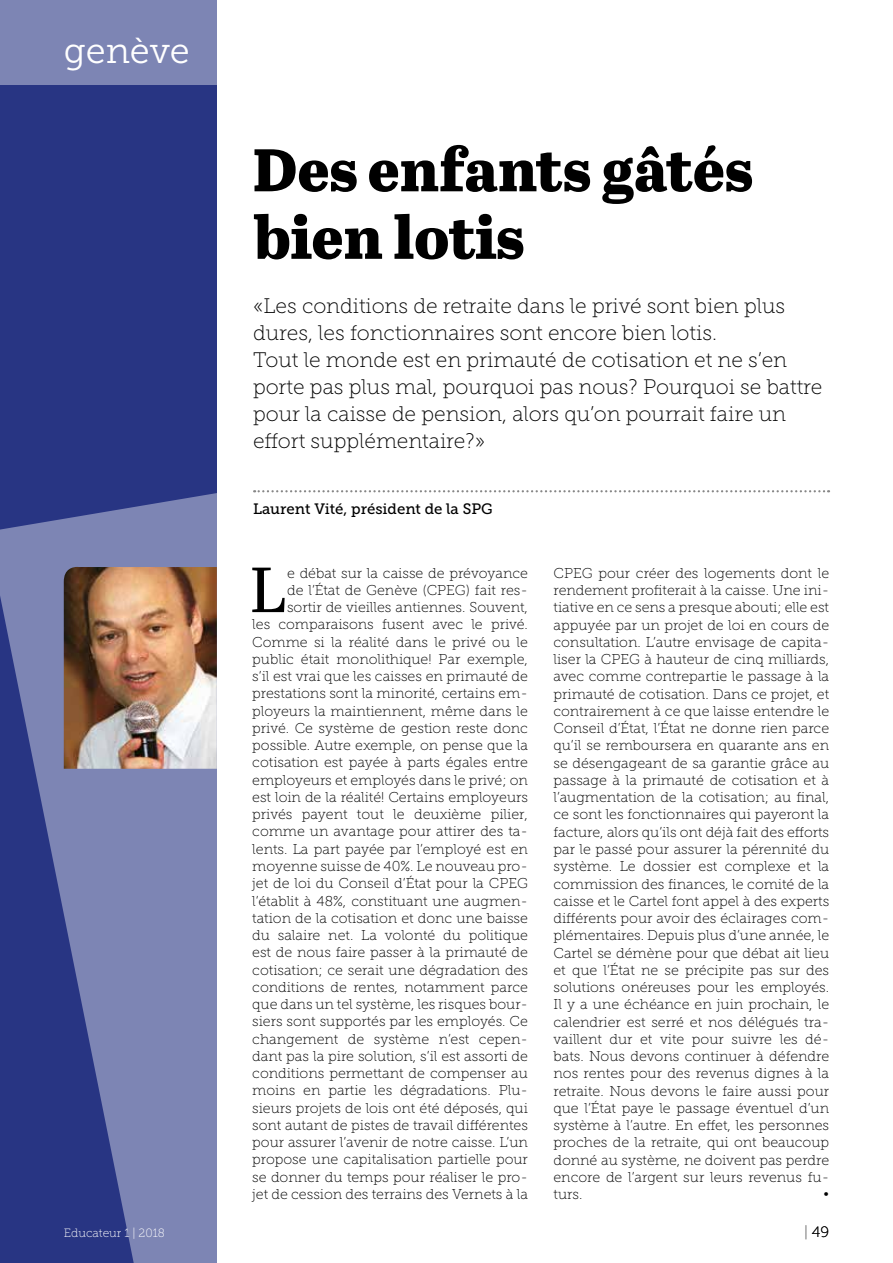
<style>
.page{position:relative;width:893px;height:1263px;background:#fff}
.page>*{position:absolute;margin:0;border:0;box-sizing:border-box;transform-origin:0 0}
.t1{font:63.6px "Abril Text";color:#000}
.t2{font:800 60px/67.5px "Abril Text";color:#000}
.t3{font:36px "Museo Slab 300";color:#fff}
.t4{font:21px/27px "Museo Slab 100";color:#000}
.t5{font:15px "Museo Slab 500";color:#000}
.t6{font:15px "Museo Slab 100";color:#000}
.t7{font:14.25px/17.2px "Museo Slab 100";color:#000;text-align:right}
.t8{font:12px "Museo Slab 100";color:#fff}
.s1{color:#878787}
</style>
<div class="page">
<div style="left:0;top:0;width:217px;height:1263px;background:#283583"></div>
<svg style="left:254px;top:490px;width:575px;height:2px"></svg>
<svg style="left:0;top:493px;width:217px;height:770px;fill:#7d85b4"></svg>
<img style="left:64px;top:567px;width:153px;height:202px">
<div style="left:0;top:0;width:227px;height:85px;background:#7d85b4"></div>
<h3 class="t3" style="left:64px;top:31px;width:127px">genève</h3>
<h2 class="t2" style="left:253px;top:134px;width:501px">Des enfants gâtés bien lotis</h2>
<p class="t4" style="left:253px;top:292px;width:571px">«Les conditions de retraite dans le privé sont bien plus dures, les fonctionnaires sont encore bien lotis.<br>Tout le monde est en primauté de cotisation et ne s’en porte pas plus mal, pourquoi pas nous? Pourquoi se battre pour la caisse de pension, alors qu’on pourrait faire un effort supplémentaire?»</p>
<p class="t5" style="left:253px;top:500px;width:241px">Laurent Vité, président de la SPG</p>
<p class="t7" style="left:252px;top:564px;width:277px">e débat sur la caisse de prévoyance<br>de l’État de Genève (CPEG) fait res&shy;sortir de vieilles antiennes. Souvent,<br>les comparaisons fusent avec le privé.<br>Comme si la réalité dans le privé ou le public était monolithique! Par exemple, s’il est vrai que les caisses en primauté de prestations sont la minorité, certains em&shy;ployeurs la maintiennent, même dans le privé. Ce système de gestion reste donc possible. Autre exemple, on pense que la cotisation est payée à parts égales entre employeurs et employés dans le privé; on est loin de la réalité! Certains employeurs privés payent tout le deuxième pilier, comme un avantage pour attirer des ta&shy;lents. La part payée par l’employé est en moyenne suisse de 40%. Le nouveau pro&shy;jet de loi du Conseil d’État pour la CPEG l’établit à 48%, constituant une augmen&shy;tation de la cotisation et donc une baisse du salaire net. La volonté du politique est de nous faire passer à la primauté de cotisation; ce serait une dégradation des conditions de rentes, notamment parce que dans un tel système, les risques bour&shy;siers sont supportés par les employés. Ce changement de système n’est cepen&shy;dant pas la pire solution, s’il est assorti de conditions permettant de compenser au moins en partie les dégradations. Plu&shy;sieurs projets de lois ont été déposés, qui sont autant de pistes de travail différentes pour assurer l’avenir de notre caisse. L’un propose une capitalisation partielle pour se donner du temps pour réaliser le pro&shy;jet de cession des terrains des Vernets à la</p>
<p class="t7" style="left:553px;top:564px;width:277px;text-align:justify">CPEG pour créer des logements dont le rendement profiterait à la caisse. Une ini&shy;tiative en ce sens a presque abouti; elle est appuyée par un projet de loi en cours de consultation. L’autre envisage de capita&shy;liser la CPEG à hauteur de cinq milliards, avec comme contrepartie le passage à la primauté de cotisation. Dans ce projet, et contrairement à ce que laisse entendre le Conseil d’État, l’État ne donne rien parce qu’il se remboursera en quarante ans en se désengageant de sa garantie grâce au passage à la primauté de cotisation et à l’augmentation de la cotisation; au final, ce sont les fonctionnaires qui payeront la facture, alors qu’ils ont déjà fait des efforts par le passé pour assurer la pérennité du système. Le dossier est complexe et la commission des finances, le comité de la caisse et le Cartel font appel à des experts différents pour avoir des éclairages com&shy;plémentaires. Depuis plus d’une année, le Cartel se démène pour que débat ait lieu et que l’État ne se précipite pas sur des solutions onéreuses pour les employés.<br>Il y a une échéance en juin prochain, le calendrier est serré et nos délégués tra&shy;vaillent dur et vite pour suivre les dé&shy;bats. Nous devons continuer à défendre nos rentes pour des revenus dignes à la retraite. Nous devons le faire aussi pour que l’État paye le passage éventuel d’un système à l’autre. En effet, les personnes proches de la retraite, qui ont beaucoup donné au système, ne doivent pas perdre encore de l’argent sur leurs revenus fu&shy;turs.</p>
<h1 class="t1" style="left:249px;top:544px;width:39px">L</h1>
<p class="t7" style="left:824px;top:1186px;width:7px">•</p>
<p class="t8" style="left:64px;top:1226px;width:103px">Educateur 1 | 2018</p>
<p class="t6" style="left:804px;top:1223px;width:26px"><span class="s1">|</span> 49</p>
</div>
